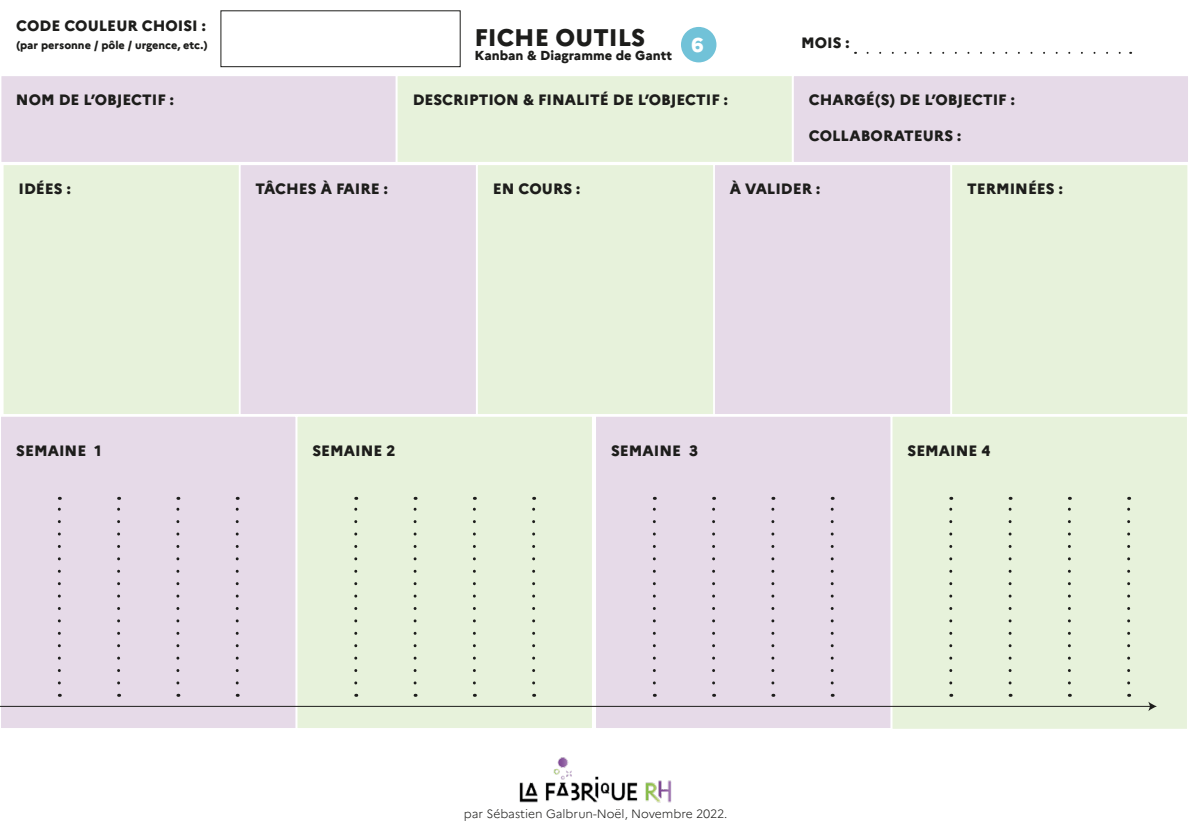
<style>
.page{position:relative;width:1191px;height:834px;background:#fff}
.page>*{position:absolute;margin:0;border:0;box-sizing:border-box;transform-origin:0 0}
.t1{font:800 24px "Marianne";color:#1d1d1b}
.t2{font:800 15px "Marianne";color:#1d1d1b}
.t3{font:800 13px "Marianne";color:#1d1d1b}
.t4{font:300 12px "Marianne";color:#1d1d1b}
.t5{font:800 11px "Marianne";color:#1d1d1b}
</style>
<div class="page">
<div style="left:0;top:417px;width:295px;height:311px;background:#e6dae8"></div>
<div style="left:295px;top:414px;width:299px;height:315px;background:#e7f2db;border:2px solid #fff"></div>
<div style="left:594px;top:414px;width:298px;height:315px;background:#e6dae8;border:2px solid #fff"></div>
<div style="left:890px;top:414px;width:299px;height:316px;background:#e7f2db;border:2px solid #fff"></div>
<hr style="left:0;top:705px;width:1150px;height:1px;background:#1d1d1b">
<svg style="left:1148px;top:701px;width:8px;height:10px"></svg>
<svg style="left:58px;top:496px;width:3px;height:187px"></svg>
<svg style="left:117px;top:496px;width:3px;height:187px"></svg>
<svg style="left:176px;top:496px;width:3px;height:187px"></svg>
<svg style="left:236px;top:496px;width:3px;height:187px"></svg>
<svg style="left:354px;top:496px;width:3px;height:187px"></svg>
<svg style="left:413px;top:496px;width:3px;height:187px"></svg>
<svg style="left:473px;top:496px;width:3px;height:187px"></svg>
<svg style="left:532px;top:496px;width:3px;height:187px"></svg>
<svg style="left:653px;top:496px;width:3px;height:187px"></svg>
<svg style="left:712px;top:496px;width:3px;height:187px"></svg>
<svg style="left:771px;top:496px;width:3px;height:187px"></svg>
<svg style="left:830px;top:496px;width:3px;height:187px"></svg>
<svg style="left:949px;top:496px;width:3px;height:187px"></svg>
<svg style="left:1008px;top:496px;width:3px;height:187px"></svg>
<svg style="left:1068px;top:496px;width:2px;height:187px"></svg>
<svg style="left:1127px;top:496px;width:3px;height:187px"></svg>
<div style="left:2px;top:163px;width:239px;height:253px;background:#e7f2db;border:2px solid #fff"></div>
<div style="left:239px;top:163px;width:239px;height:253px;background:#e6dae8;border:2px solid #fff"></div>
<div style="left:476px;top:163px;width:239px;height:253px;background:#e7f2db;border:2px solid #fff"></div>
<div style="left:713px;top:163px;width:239px;height:253px;background:#e6dae8;border:2px solid #fff"></div>
<div style="left:950px;top:163px;width:239px;height:253px;background:#e7f2db;border:2px solid #fff"></div>
<svg style="left:867px;top:52px;width:254px;height:2px"></svg>
<div style="left:0;top:74px;width:397px;height:90px;background:#e6dae8;border:2px solid #fff"></div>
<div style="left:395px;top:74px;width:399px;height:90px;background:#e7f2db;border:2px solid #fff"></div>
<div style="left:792px;top:74px;width:398px;height:90px;background:#e6dae8;border:2px solid #fff"></div>
<div style="left:220px;top:10px;width:241px;height:57px;border:1px solid #1d1d1b"></div>
<img style="left:502px;top:685px;width:187px;height:118px">
<div style="left:681px;top:27px;width:35px;height:35px;background:#71c2d8;border-radius:50%"></div>
<p class="t2" style="left:16px;top:17px;width:191px">CODE COULEUR CHOISI :</p>
<p class="t5" style="left:16px;top:39px;width:193px">(par personne / pôle / urgence, etc.)</p>
<h1 class="t1" style="left:474px;top:23px;width:172px">FICHE OUTILS</h1>
<p class="t3" style="left:474px;top:48px;width:228px">Kanban &amp; Diagramme de Gantt <sup>6</sup></p>
<p class="t2" style="left:801px;top:34px;width:50px">MOIS :</p>
<p class="t2" style="left:16px;top:90px;width:159px">NOM DE L’OBJECTIF :</p>
<p class="t2" style="left:413px;top:90px;width:317px">DESCRIPTION &amp; FINALITÉ DE L’OBJECTIF :</p>
<p class="t2" style="left:809px;top:90px;width:207px">CHARGÉ(S) DE L’OBJECTIF :</p>
<p class="t2" style="left:809px;top:126px;width:154px">COLLABORATEURS :</p>
<p class="t2" style="left:18px;top:179px;width:54px">IDÉES :</p>
<p class="t2" style="left:255px;top:179px;width:134px">TÂCHES À FAIRE :</p>
<p class="t2" style="left:493px;top:179px;width:89px">EN COURS :</p>
<p class="t2" style="left:730px;top:179px;width:92px">À VALIDER :</p>
<p class="t2" style="left:967px;top:179px;width:97px">TERMINÉES :</p>
<p class="t2" style="left:16px;top:441px;width:87px">SEMAINE 1</p>
<p class="t2" style="left:312px;top:441px;width:82px">SEMAINE 2</p>
<p class="t2" style="left:611px;top:441px;width:87px">SEMAINE 3</p>
<p class="t2" style="left:907px;top:441px;width:82px">SEMAINE 4</p>
<p class="t4" style="left:464px;top:806px;width:265px">par Sébastien Galbrun-Noël, Novembre 2022.</p>
</div>
